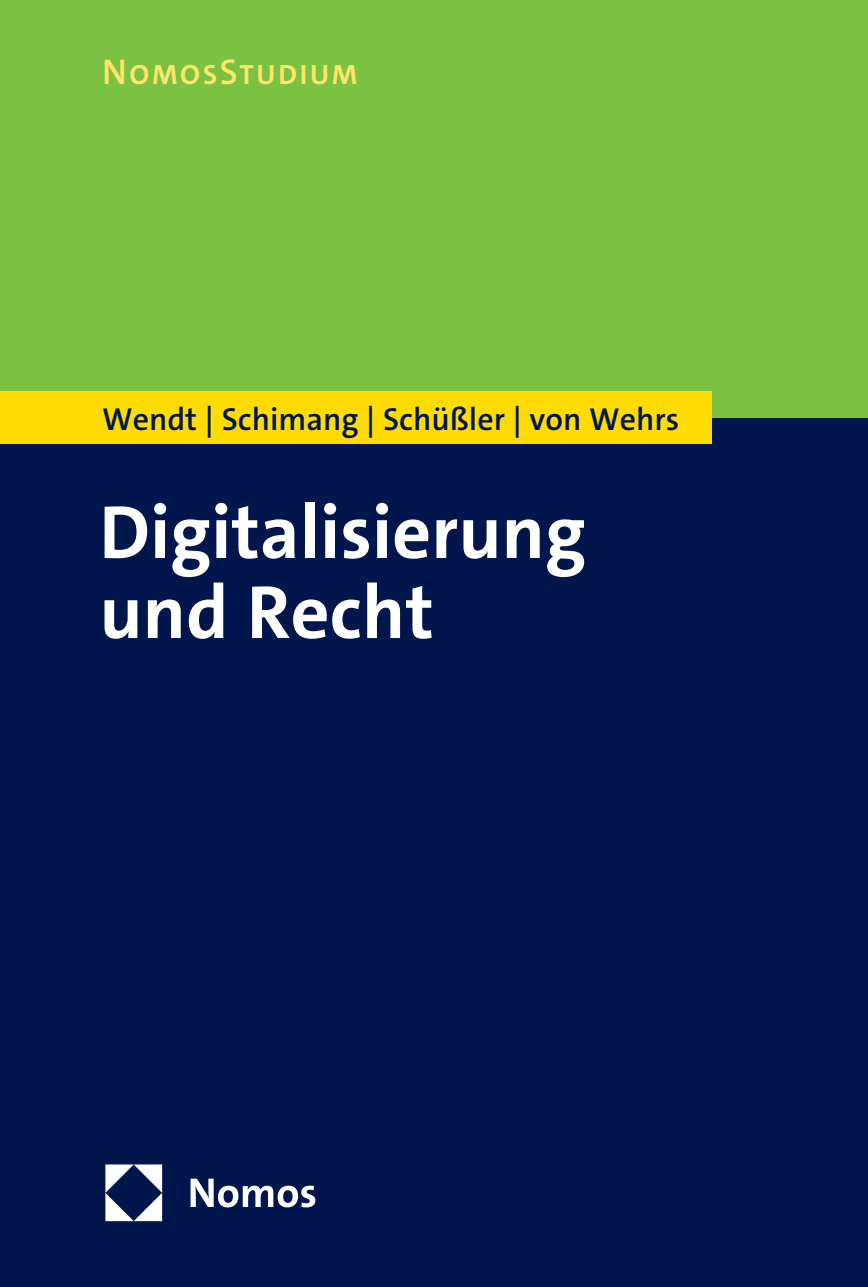
<style>
.page{position:relative;width:868px;height:1287px;background:#fff}
.page>*{position:absolute;margin:0;border:0;box-sizing:border-box;transform-origin:0 0}
.t1{font:700 76px/80px "The Sans C5";color:#fff}
.t2{font:600 32px "The Sans C5";color:#00164c}
.t3{font:700 28px "The Sans C5";letter-spacing:.1em;color:#ffe569}
.s1{font-weight:600;font-size:36px}
</style>
<div class="page">
<div style="left:0;top:418px;width:867px;height:869px;background:#00164c"></div>
<div style="left:0;top:0;width:867px;height:418px;background:#7bc142"></div>
<div style="left:0;top:392px;width:711px;height:52px;background:#ffdc01"></div>
<svg style="left:190px;top:1179px;width:125px;height:28px"></svg>
<svg style="left:105px;top:1164px;width:57px;height:57px"></svg>
<p class="t3" style="left:102px;top:57px;width:257px"><span class="s1">N</span>OMOS<span class="s1">S</span>TUDIUM</p>
<p class="t2" style="left:102px;top:398px;width:578px">Wendt | Schimang | Schüßler | von Wehrs</p>
<h1 class="t1" style="left:99px;top:493px;width:488px">Digitalisierung und Recht</h1>
</div>
